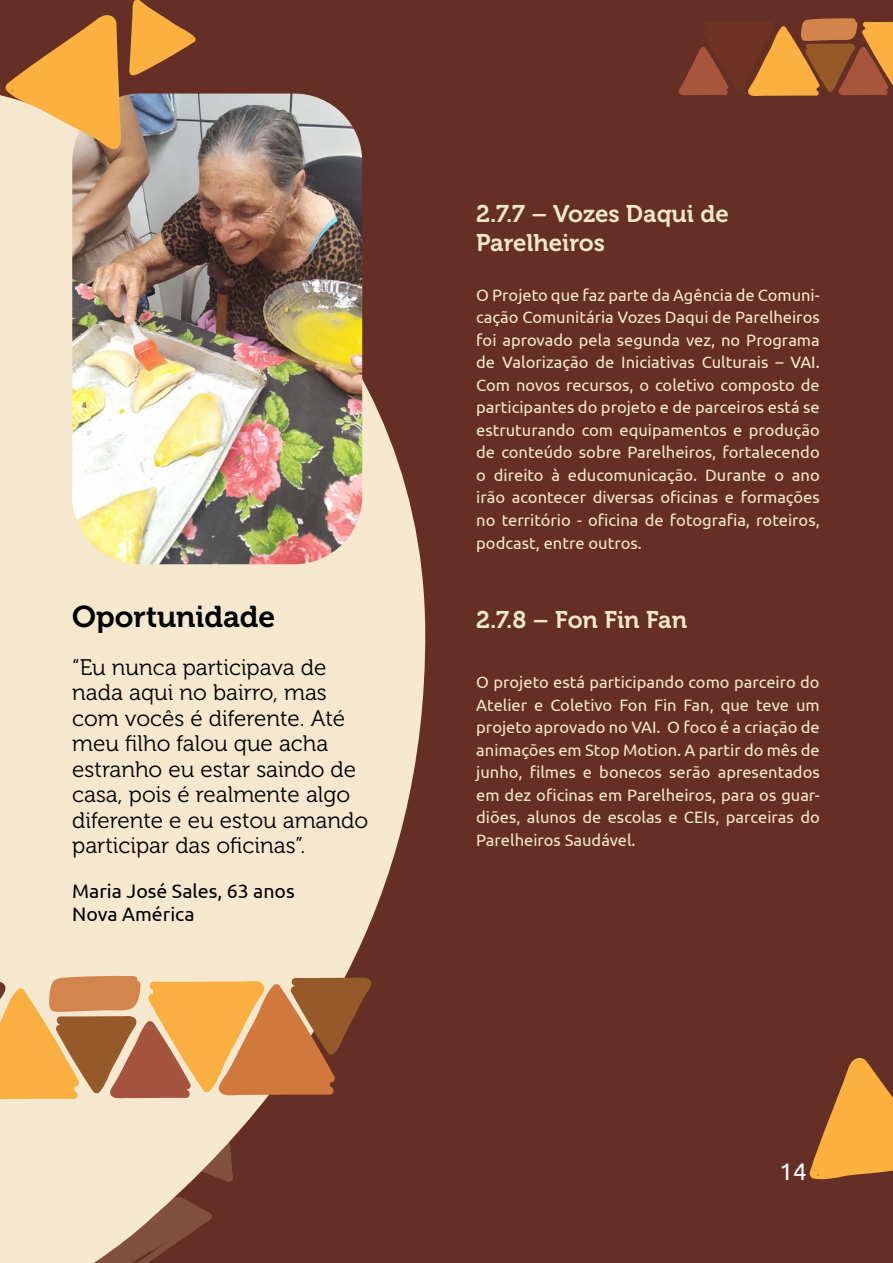
<style>
.page{position:relative;width:893px;height:1263px;background:#652f25}
.page>*{position:absolute;margin:0;border:0;box-sizing:border-box;transform-origin:0 0}
.t1{font:30px "Museo 700";color:#000}
.t2{font:24px/28.8px "Museo 700";color:#f6e8ce}
.t3{font:24px "Ubuntu";color:#fff}
.t4{font:22.5px/25.5px "Museo 300";color:#000}
.t5{font:19.5px/22.5px "Ubuntu";color:#000}
.t6{font:16.5px/22.5px "Ubuntu";color:#f6e8ce;text-align:justify}
</style>
<div class="page">
<svg style="left:678px;top:18px;width:215px;height:78px"></svg>
<svg style="left:130px;top:0;width:66px;height:58px"></svg>
<svg style="left:809px;top:1058px;width:84px;height:122px"></svg>
<svg style="left:0;top:58px;width:426px;height:1205px;fill:#f6e8ce"></svg>
<svg style="left:0;top:976px;width:373px;height:125px;background:#cc8d51"></svg>
<img style="left:72px;top:94px;width:290px;height:470px">
<svg style="left:0;top:15px;width:123px;height:139px"></svg>
<h1 class="t1" style="left:72px;top:600px;width:205px">Oportunidade</h1>
<h3 class="t4" style="left:72px;top:655px;width:297px">“Eu nunca participava de nada aqui no bairro, mas com vocês é diferente. Até meu filho falou que acha estranho eu estar saindo de casa, pois é realmente algo diferente e eu estou amando participar das oficinas”.</h3>
<p class="t5" style="left:72px;top:879px;width:224px">Maria José Sales, 63 anos<br>Nova América</p>
<h2 class="t2" style="left:476px;top:200px;width:254px">2.7.7 – Vozes Daqui de<br>Parelheiros</h2>
<p class="t6" style="left:476px;top:283px;width:345px">O Projeto que faz parte da Agência de Comuni&shy;cação Comunitária Vozes Daqui de Parelheiros foi aprovado pela segunda vez, no Programa de Valorização de Iniciativas Culturais – VAI.<br>Com novos recursos, o coletivo composto de participantes do projeto e de parceiros está se estruturando com equipamentos e produção de conteúdo sobre Parelheiros, fortalecendo o direito à educomunicação. Durante o ano irão acontecer diversas oficinas e formações no território - oficina de fotografia, roteiros, podcast, entre outros.</p>
<h2 class="t2" style="left:476px;top:606px;width:212px">2.7.8 – Fon Fin Fan</h2>
<p class="t6" style="left:476px;top:671px;width:345px">O projeto está participando como parceiro do Atelier e Coletivo Fon Fin Fan, que teve um projeto aprovado no VAI. O foco é a criação de animações em Stop Motion. A partir do mês de junho, filmes e bonecos serão apresentados em dez oficinas em Parelheiros, para os guar&shy;diões, alunos de escolas e CEIs, parceiras do Parelheiros Saudável.</p>
<h2 class="t3" style="left:779px;top:1156px;width:29px">14</h2>
</div>
